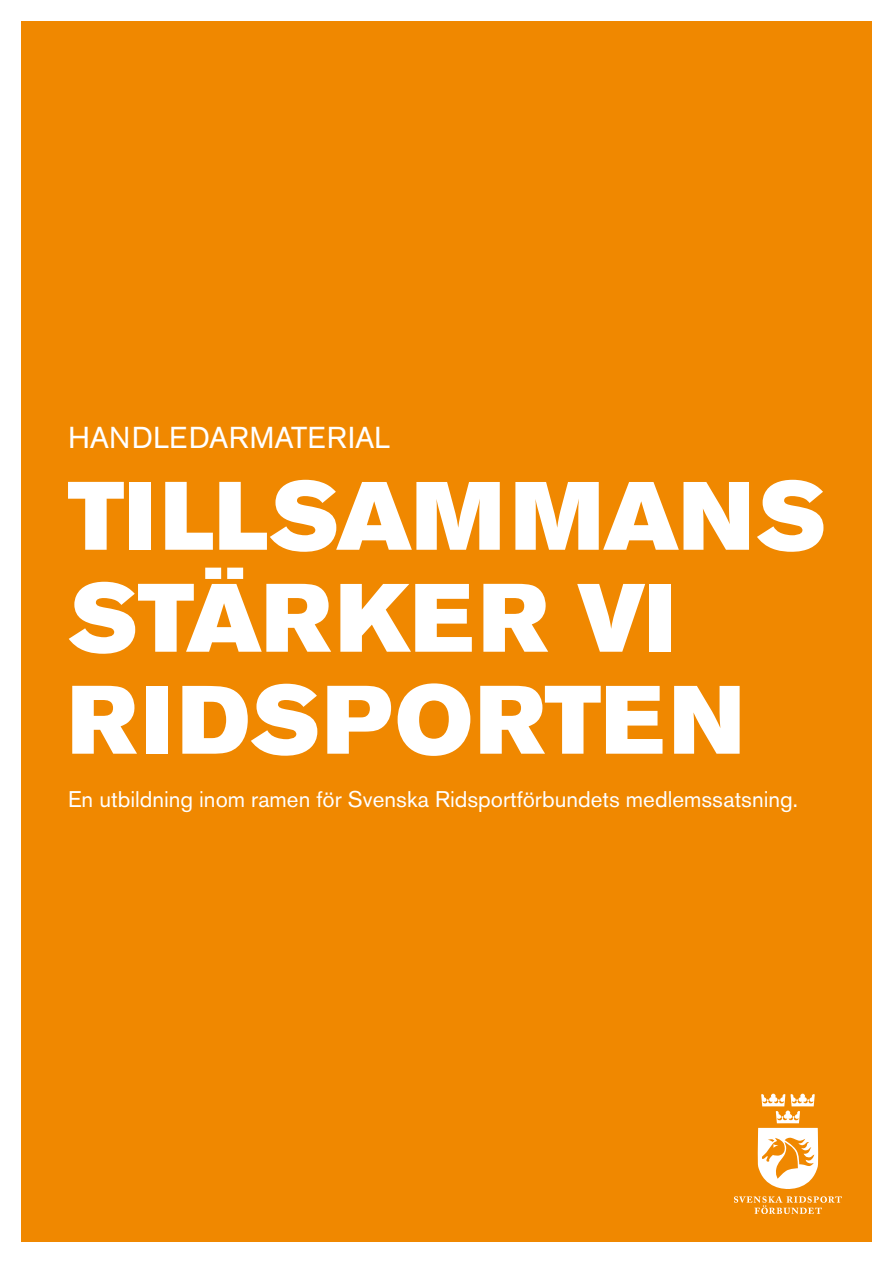
<style>
.page{position:relative;width:893px;height:1263px;background:#fff}
.page>*{position:absolute;margin:0;border:0;box-sizing:border-box;transform-origin:0 0}
.t1{font:96px/102px "Akzidenz Grotesk BE Super";letter-spacing:.02em;color:#fff}
.t2{font:30px "Akzidenz Grotesk BE";color:#fff}
.t3{font:22.5px "Akzidenz Grotesk BE";color:#fff}
</style>
<div class="page">
<div style="left:21px;top:21px;width:851px;height:1221px;background:#f08800"></div>
<svg style="left:757px;top:1094px;width:62px;height:95px"></svg>
<svg style="left:734px;top:1196px;width:108px;height:18px"></svg>
<h2 class="t2" style="left:68px;top:419px;width:323px">HANDLEDARMATERIAL</h2>
<h1 class="t1" style="left:68px;top:466px;width:760px">TILLSAMMANS<br>STÄRKER VI<br>RIDSPORTEN</h1>
<p class="t3" style="left:68px;top:785px;width:731px">En utbildning inom ramen för Svenska Ridsportförbundets medlemssatsning.</p>
</div>
